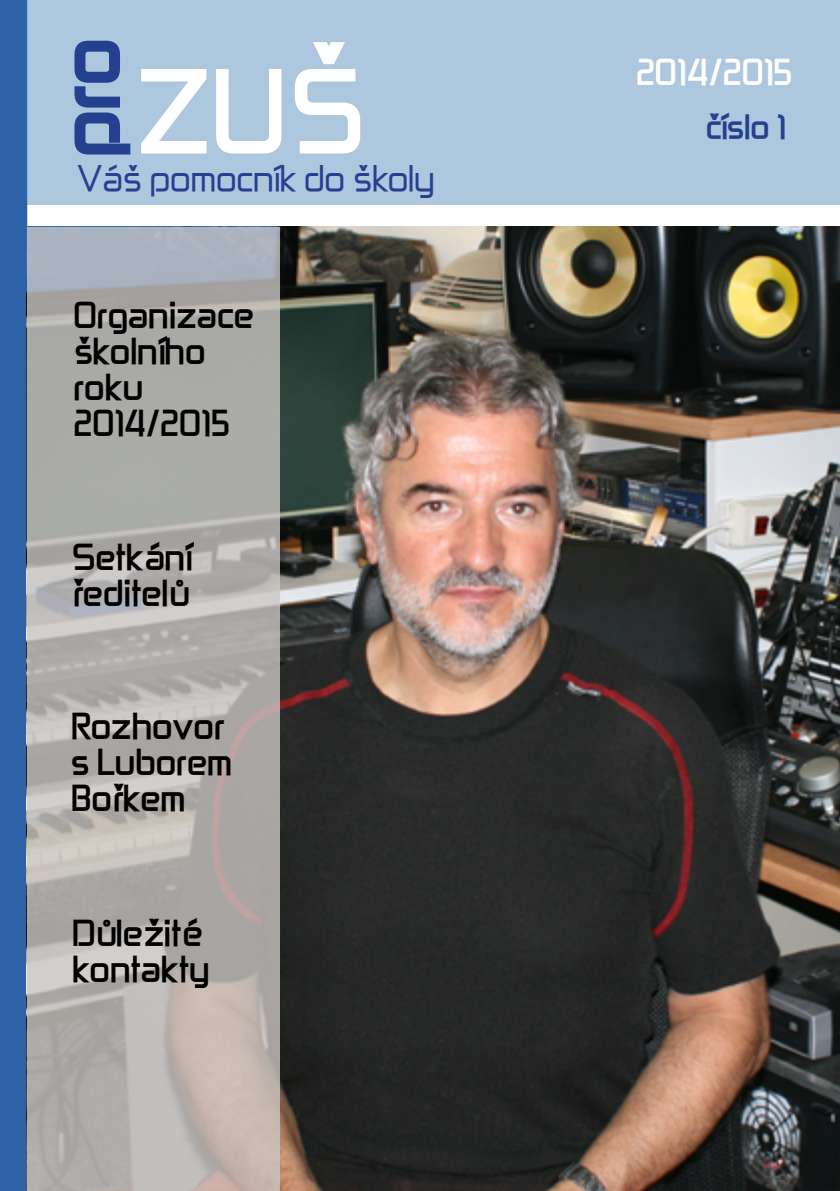
<style>
.page{position:relative;width:840px;height:1191px;background:#fff}
.page>*{position:absolute;margin:0;border:0;box-sizing:border-box;transform-origin:0 0}
.t1{font:700 96px "Zekton";color:#fff}
.t2{font:700 69px "Zekton";color:#25408f}
.t3{font:32px "Zekton";color:#25408f}
.t4{font:700 30px/36px "Zekton";color:#000}
.t5{font:700 30px "Zekton";color:#fff}
.t6{font:700 28px "Zekton";color:#25408f}
</style>
<div class="page">
<div style="left:21px;top:0;width:818px;height:205px;background:#adc7de"></div>
<div style="left:0;top:0;width:27px;height:1191px;background:#2d62a6"></div>
<svg style="left:74px;top:40px;width:57px;height:115px"></svg>
<img style="left:279px;top:227px;width:560px;height:964px">
<svg style="left:27px;top:227px;width:252px;height:964px;background:#b2afad"></svg>
<h2 class="t2" style="left:37px;top:157px;width:120px;rotate:-90deg">pro</h2>
<h1 class="t1" style="left:136px;top:39px;width:226px">ZUŠ</h1>
<p class="t3" style="left:78px;top:157px;width:358px">Váš pomocník do školy</p>
<p class="t4" style="left:73px;top:295px;width:182px">Organizace školního roku<br>2014/2015</p>
<p class="t4" style="left:72px;top:538px;width:121px">Setkání ředitelů</p>
<p class="t4" style="left:71px;top:707px;width:162px">Rozhovor s Luborem<br>Bořkem</p>
<p class="t4" style="left:72px;top:913px;width:139px">Důležité kontakty</p>
<p class="t5" style="left:635px;top:50px;width:158px">2014/2015</p>
<p class="t6" style="left:704px;top:106px;width:82px">číslo 1</p>
</div>
